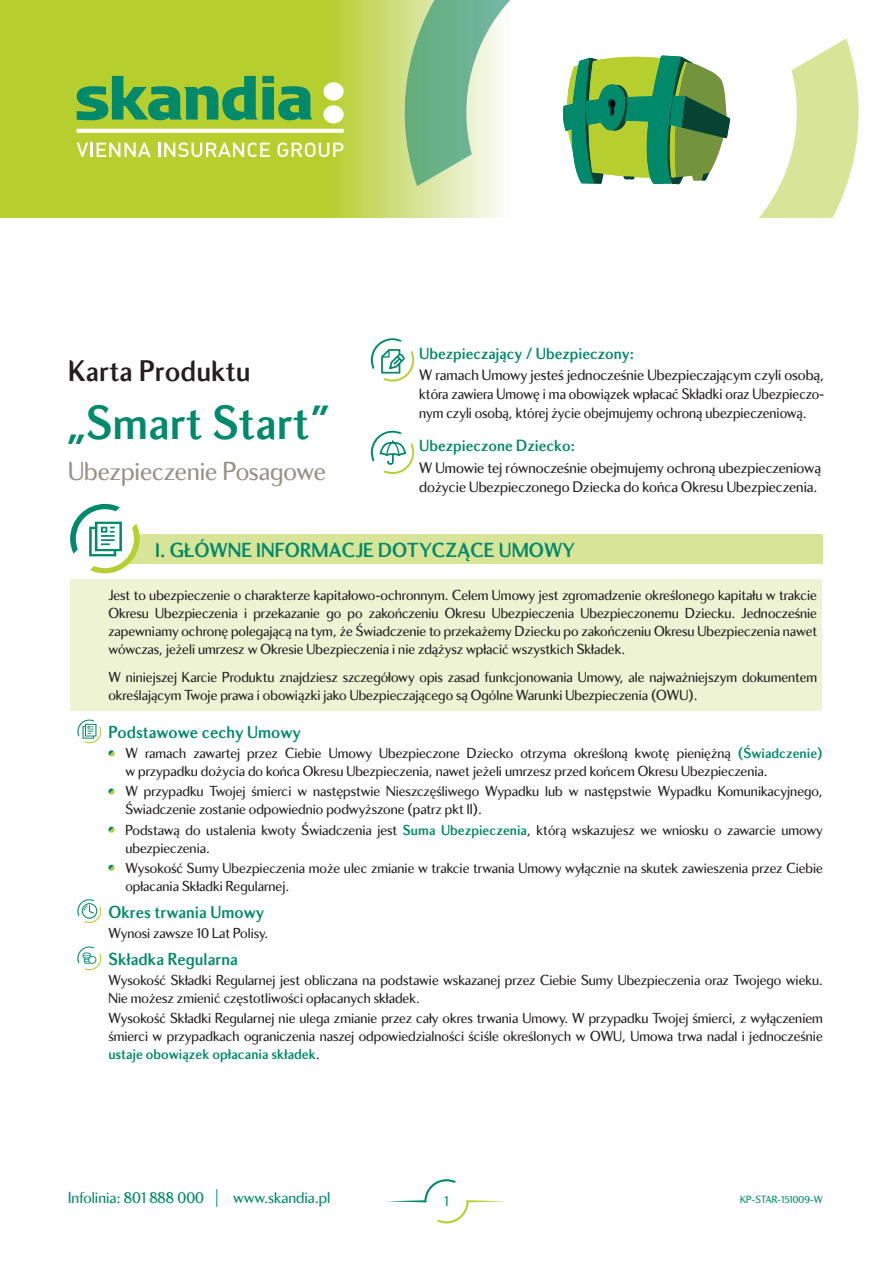
<style>
.page{position:relative;width:893px;height:1263px;background:#fff}
.page>*{position:absolute;margin:0;border:0;box-sizing:border-box;transform-origin:0 0}
.t1{font:700 49.5px "Skandia Display CE";color:#00896b}
.t2{font:700 30.75px "Skandia Display CE";color:#231f20}
.t3{font:27px "Skandia Display CE";color:#959384}
.t4{font:700 21px "Skandia Display CE";color:#00896b}
.t5{font:700 18px "Skandia Display CE";color:#00896b}
.t6{font:700 16.8px "Skandia Display CE";color:#00896b}
.t7{font:16.5px "Skandia Display CE";color:#00896b}
.t8{font:15.75px/18.9px "Skandia Display CE";color:#231f20;text-align:justify}
.t9{font:15px/18px "Skandia Display CE";color:#231f20}
.t10{font:15px "Skandia Display CE";color:#00896b}
.t11{font:10.8px "Skandia Display CE";color:#00896b}
.s1{font-weight:700;color:#00896b}
</style>
<div class="page">
<svg style="left:387px;top:1179px;width:119px;height:44px"></svg>
<img style="left:0;top:0;width:503px;height:218px">
<svg style="left:563px;top:55px;width:168px;height:130px"></svg>
<img style="left:613px;top:99px;width:2px;height:16px">
<img style="left:608px;top:99px;width:5px;height:17px">
<img style="left:400px;top:0;width:110px;height:186px">
<img style="left:759px;top:38px;width:100px;height:180px">
<svg style="left:77px;top:76px;width:235px;height:44px;background:#53a94f"></svg>
<svg style="left:323px;top:82px;width:21px;height:41px"></svg>
<svg style="left:77px;top:129px;width:267px;height:4px"></svg>
<svg style="left:77px;top:143px;width:11px;height:14px"></svg>
<hr style="left:90px;top:143px;width:3px;height:14px;background:#fff">
<svg style="left:97px;top:143px;width:54px;height:14px"></svg>
<svg style="left:158px;top:143px;width:112px;height:14px"></svg>
<svg style="left:277px;top:143px;width:67px;height:14px"></svg>
<div style="left:91px;top:534px;width:732px;height:30px;background:#d8e497"></div>
<svg style="left:70px;top:504px;width:70px;height:69px"></svg>
<div style="left:70px;top:580px;width:751px;height:131px;background:#edf3d3"></div>
<svg style="left:77px;top:719px;width:24px;height:24px"></svg>
<svg style="left:108px;top:750px;width:7px;height:6px"></svg>
<svg style="left:108px;top:788px;width:7px;height:7px"></svg>
<svg style="left:108px;top:827px;width:7px;height:6px"></svg>
<svg style="left:108px;top:865px;width:7px;height:6px"></svg>
<svg style="left:77px;top:899px;width:24px;height:24px"></svg>
<svg style="left:77px;top:946px;width:24px;height:24px"></svg>
<svg style="left:371px;top:338px;width:43px;height:44px"></svg>
<svg style="left:371px;top:431px;width:43px;height:43px"></svg>
<h2 class="t2" style="left:68px;top:360px;width:184px">Karta Produktu</h2>
<h1 class="t1" style="left:66px;top:405px;width:267px">„Smart Start”</h1>
<h3 class="t3" style="left:68px;top:461px;width:259px">Ubezpieczenie Posagowe</h3>
<p class="t6" style="left:419px;top:347px;width:216px">Ubezpieczający / Ubezpieczony:</p>
<p class="t8" style="left:419px;top:367px;width:407px">W ramach Umowy jesteś jednocześnie Ubezpieczającym czyli osobą, która zawiera Umowę i ma obowiązek wpłacać Składki oraz Ubezpieczo&shy;nym czyli osobą, której życie obejmujemy ochroną ubezpieczeniową.</p>
<p class="t6" style="left:419px;top:440px;width:157px">Ubezpieczone Dziecko:</p>
<p class="t8" style="left:419px;top:460px;width:403px">W Umowie tej równocześnie obejmujemy ochroną ubezpieczeniową dożycie Ubezpieczonego Dziecka do końca Okresu Ubezpieczenia.</p>
<h3 class="t4" style="left:155px;top:542px;width:421px">I. GŁÓWNE INFORMACJE DOTYCZĄCE UMOWY</h3>
<p class="t9" style="left:108px;top:587px;width:710px;text-align:justify">Jest to ubezpieczenie o charakterze kapitałowo-ochronnym. Celem Umowy jest zgromadzenie określonego kapitału w trakcie Okresu Ubezpieczenia i przekazanie go po zakończeniu Okresu Ubezpieczenia Ubezpieczonemu Dziecku. Jednocześnie zapewniamy ochronę polegającą na tym, że Świadczenie to przekażemy Dziecku po zakończeniu Okresu Ubezpieczenia nawet wówczas, jeżeli umrzesz w Okresie Ubezpieczenia i nie zdążysz wpłacić wszystkich Składek.</p>
<p class="t9" style="left:108px;top:670px;width:710px">W niniejszej Karcie Produktu znajdziesz szczegółowy opis zasad funkcjonowania Umowy, ale najważniejszym dokumentem określającym Twoje prawa i obowiązki jako Ubezpieczającego są Ogólne Warunki Ubezpieczenia (OWU).</p>
<p class="t5" style="left:108px;top:726px;width:194px">Podstawowe cechy Umowy</p>
<p class="t9" style="left:125px;top:746px;width:699px">W ramach zawartej przez Ciebie Umowy Ubezpieczone Dziecko otrzyma określoną kwotę pieniężną <span class="s1">(Świadczenie) </span>w przypadku dożycia do końca Okresu Ubezpieczenia, nawet jeżeli umrzesz przed końcem Okresu Ubezpieczenia.</p>
<p class="t9" style="left:125px;top:784px;width:699px">W przypadku Twojej śmierci w następstwie Nieszczęśliwego Wypadku lub w następstwie Wypadku Komunikacyjnego,<br>Świadczenie zostanie odpowiednio podwyższone (patrz pkt II).</p>
<p class="t9" style="left:125px;top:822px;width:699px">Podstawą do ustalenia kwoty Świadczenia jest <span class="s1">Suma Ubezpieczenia</span>, którą wskazujesz we wniosku o zawarcie umowy ubezpieczenia.</p>
<p class="t9" style="left:125px;top:860px;width:699px">Wysokość Sumy Ubezpieczenia może ulec zmianie w trakcie trwania Umowy wyłącznie na skutek zawieszenia przez Ciebie opłacania Składki Regularnej.</p>
<p class="t5" style="left:108px;top:905px;width:157px">Okres trwania Umowy</p>
<p class="t9" style="left:108px;top:925px;width:161px">Wynosi zawsze 10 Lat Polisy.</p>
<p class="t5" style="left:108px;top:953px;width:131px">Składka Regularna</p>
<p class="t9" style="left:108px;top:973px;width:716px">Wysokość Składki Regularnej jest obliczana na podstawie wskazanej przez Ciebie Sumy Ubezpieczenia oraz Twojego wieku.<br>Nie możesz zmienić częstotliwości opłacanych składek.</p>
<p class="t9" style="left:108px;top:1011px;width:716px;text-align:justify">Wysokość Składki Regularnej nie ulega zmianie przez cały okres trwania Umowy. W przypadku Twojej śmierci, z wyłączeniem śmierci w przypadkach ograniczenia naszej odpowiedzialności ściśle określonych w OWU, Umowa trwa nadal i jednocześnie <span class="s1">ustaje obowiązek opłacania składek</span>.</p>
<p class="t7" style="left:68px;top:1191px;width:264px">Infolinia: 801 888 000 | www.skandia.pl</p>
<p class="t10" style="left:444px;top:1195px;width:6px">1</p>
<p class="t11" style="left:740px;top:1195px;width:84px">KP-STAR-151009-W</p>
</div>
